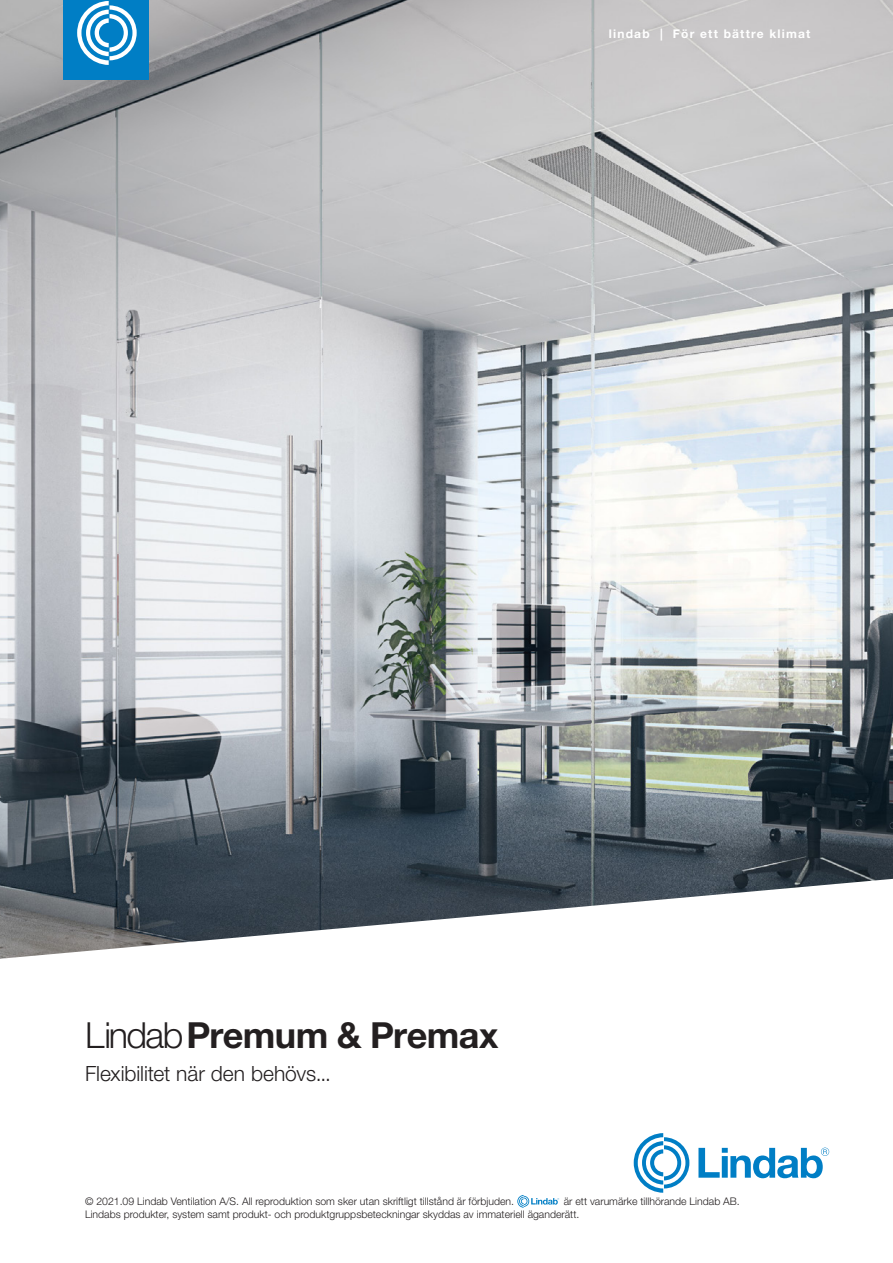
<style>
.page{position:relative;width:893px;height:1263px;background:#fff}
.page>*{position:absolute;margin:0;border:0;box-sizing:border-box;transform-origin:0 0}
.Heading_-_24_30_Blac{font:700 36px "Helvetica Neue LT Pro";letter-spacing:-.02em;color:#231f20}
.t1{font:300 21px "Helvetica Neue LT Pro";letter-spacing:-.005em;color:#231f20}
.t2{font:700 12px "Helvetica Neue LT Pro";letter-spacing:.1em;color:#fff}
.t3{font:300 10.5px/12.6px "Helvetica Neue LT Pro";color:#231f20}
.s1{font-weight:300}
</style>
<div class="page">
<svg style="left:698px;top:1147px;width:131px;height:31px"></svg>
<svg style="left:634px;top:1133px;width:55px;height:60px"></svg>
<img style="left:0;top:0;width:893px;height:959px">
<div style="left:64px;top:0;width:85px;height:80px;background:#007ec5"></div>
<svg style="left:77px;top:1px;width:60px;height:64px"></svg>
<svg style="left:517px;top:1195px;width:42px;height:13px"></svg>
<p class="t2" style="left:609px;top:26px;width:203px">lindab | För ett bättre klimat</p>
<p class="Heading_-_24_30_Blac" style="left:85px;top:1013px;width:415px"><span class="s1">Lindab</span>Premum &amp; Premax</p>
<p class="t1" style="left:85px;top:1061px;width:248px">Flexibilitet när den behövs...</p>
<p class="t3" style="left:85px;top:1195px;width:431px">© 2021.09 Lindab Ventilation A/S. All reproduktion som sker utan skriftligt tillstånd är förbjuden.</p>
<p class="t3" style="left:85px;top:1195px;width:656px;text-indent:479px">är ett varumärke tillhörande Lindab AB.<br>Lindabs produkter, system samt produkt- och produktgruppsbeteckningar skyddas av immateriell äganderätt.</p>
</div>
